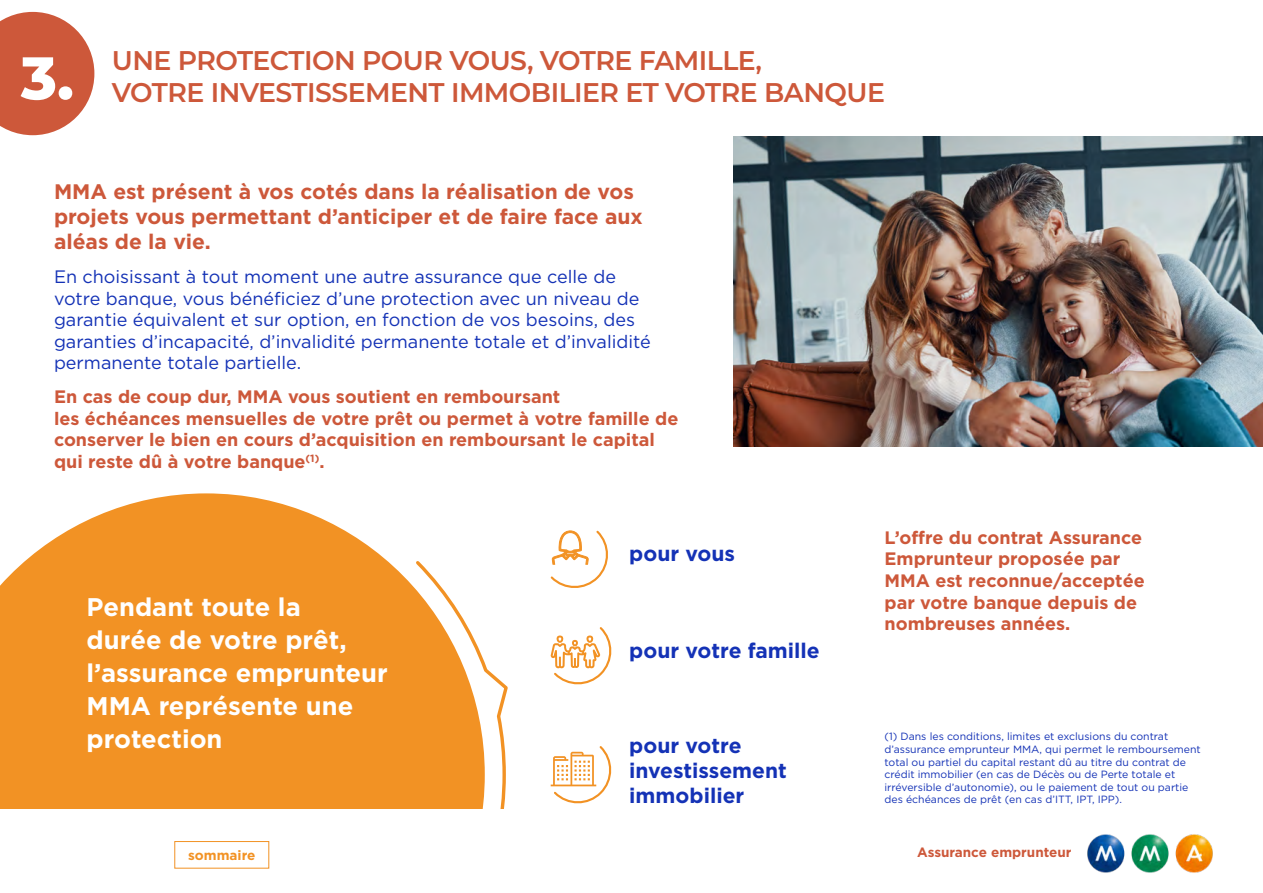
<style>
.page{position:relative;width:1263px;height:893px;background:#fff}
.page>*{position:absolute;margin:0;border:0;box-sizing:border-box;transform-origin:0 0}
.t1{font:800 60px "Montserrat";color:#fff}
.t2{font:600 27px/32.4px "Montserrat";letter-spacing:-.02em;color:#cd583a}
.t3{font:700 25.5px/33px "Gotham";color:#fff}
.t4{font:700 21px/25.2px "Gotham";color:#cd583a}
.t5{font:700 21px/25.2px "Gotham";color:#1432b6}
.t6{font:700 18px/21.6px "Gotham";color:#cd583a}
.t7{font:18px/21.6px "Gotham";color:#1432b6}
.t8{font:700 13.5px "Gotham";color:#cd583a}
.t9{font:700 13.5px "Gotham";color:#f29224}
.t10{font:10.5px/12.6px "Gotham";color:#1432b6}
</style>
<div class="page">
<svg style="left:0;top:493px;width:413px;height:316px;background:#f39c38"></svg>
<img style="left:733px;top:136px;width:530px;height:310px">
<svg style="left:550px;top:530px;width:58px;height:58px"></svg>
<svg style="left:550px;top:627px;width:62px;height:58px"></svg>
<svg style="left:551px;top:746px;width:61px;height:58px"></svg>
<svg style="left:413px;top:561px;width:95px;height:248px"></svg>
<svg style="left:0;top:12px;width:94px;height:123px;background:#d47057"></svg>
<div style="left:174px;top:841px;width:95px;height:27px;border:1px solid #f29224"></div>
<img style="left:1087px;top:834px;width:126px;height:39px">
<h1 class="t1" style="left:21px;top:34px;width:55px">3.</h1>
<h2 class="t2" style="left:112px;top:43px;width:775px">UNE PROTECTION POUR VOUS, VOTRE FAMILLE,<br>VOTRE INVESTISSEMENT IMMOBILIER ET VOTRE BANQUE</h2>
<p class="t4" style="left:54px;top:178px;width:590px">MMA est présent à vos cotés dans la réalisation de vos projets vous permettant d’anticiper et de faire face aux aléas de la vie.</p>
<p class="t7" style="left:54px;top:265px;width:598px">En choisissant à tout moment une autre assurance que celle de votre banque, vous bénéficiez d’une protection avec un niveau de garantie équivalent et sur option, en fonction de vos besoins, des garanties d’incapacité, d’invalidité permanente totale et d’invalidité permanente totale partielle.</p>
<p class="t6" style="left:54px;top:385px;width:626px">En cas de coup dur, MMA vous soutient en remboursant<br>les échéances mensuelles de votre prêt ou permet à votre famille de conserver le bien en cours d’acquisition en remboursant le capital qui reste dû à votre banque<sup>(1)</sup>.</p>
<h3 class="t3" style="left:87px;top:590px;width:303px">Pendant toute la<br>durée de votre prêt, l’assurance emprunteur<br>MMA représente une protection</h3>
<p class="t5" style="left:629px;top:541px;width:107px">pour vous</p>
<p class="t5" style="left:629px;top:637px;width:192px">pour votre famille</p>
<p class="t5" style="left:629px;top:732px;width:159px">pour votre investissement immobilier</p>
<p class="t6" style="left:884px;top:526px;width:262px">L’offre du contrat Assurance<br>Emprunteur proposée par<br>MMA est reconnue/acceptée par votre banque depuis de nombreuses années.</p>
<p class="t10" style="left:884px;top:730px;width:318px">(1) Dans les conditions, limites et exclusions du contrat d’assurance emprunteur MMA, qui permet le remboursement total ou partiel du capital restant dû au titre du contrat de crédit immobilier (en cas de Décès ou de Perte totale et irréversible d’autonomie), ou le paiement de tout ou partie des échéances de prêt (en cas d’ITT, IPT, IPP).</p>
<p class="t9" style="left:188px;top:847px;width:69px">sommaire</p>
<p class="t8" style="left:917px;top:844px;width:156px">Assurance emprunteur</p>
</div>
